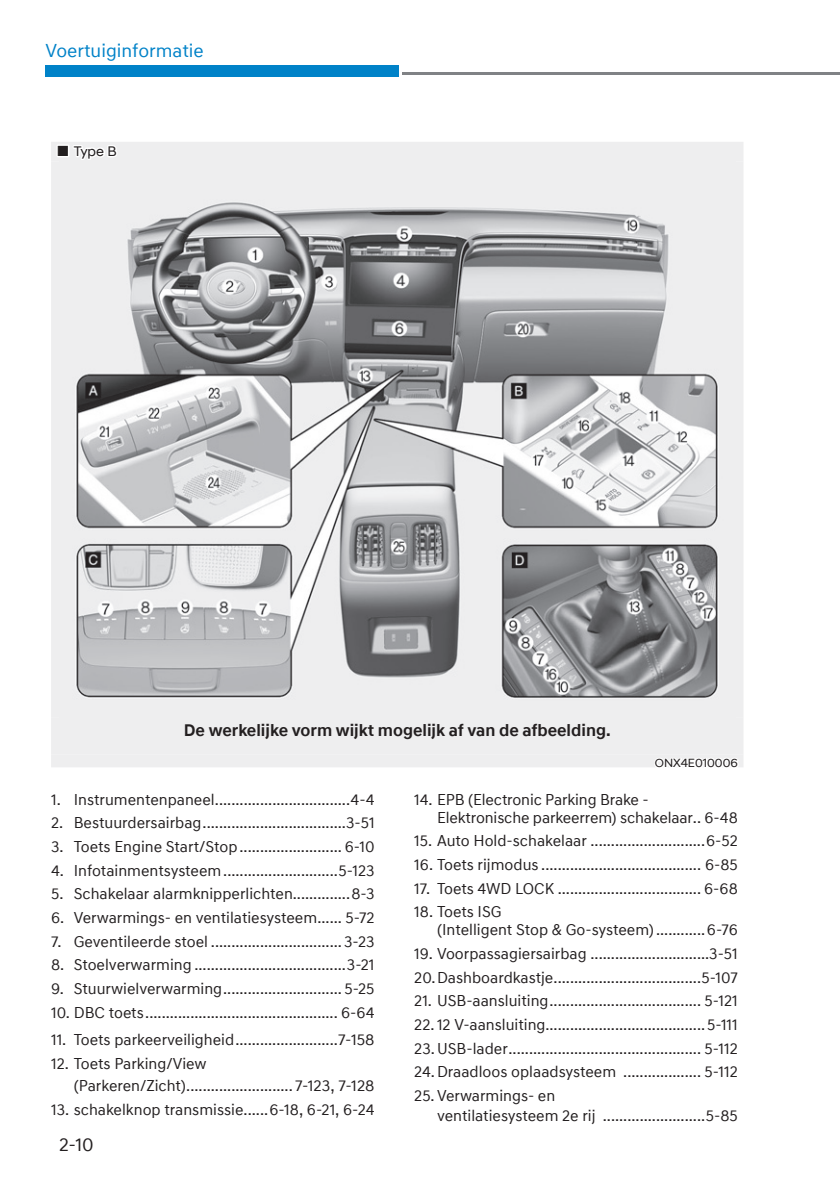
<style>
.page{position:relative;width:840px;height:1191px;background:#fff}
.page>*{position:absolute;margin:0;border:0;box-sizing:border-box;transform-origin:0 0}
.t1{font:19px "Hyundai Sans Text Office";color:#0082c8}
.t2{font:19px "Hyundai Sans Text Office";color:#231f20}
.t3{font:700 17px "Hyundai Sans Text Office";color:#231f20}
.t4{font:16px/18px "Hyundai Sans Text Office";color:#231f20}
.t5{font:14px "Hyundai Sans Head Office";color:#231f20}
.t6{font:12px "Hyundai Sans Head Office";color:#231f20}
</style>
<div class="page">
<div style="left:45px;top:65px;width:354px;height:12px;background:#0082c8"></div>
<hr style="left:403px;top:73px;width:436px;height:2px;background:#808285">
<div style="left:51px;top:142px;width:692px;height:20px;background:#eeeeef"></div>
<div style="left:51px;top:162px;width:692px;height:605px;background:#eeeeef"></div>
<div style="left:56px;top:144px;width:13px;height:13px;border:3px solid #fff"></div>
<img style="left:59px;top:162px;width:675px;height:555px">
<svg style="left:651px;top:752px;width:89px;height:15px"></svg>
<svg style="left:58px;top:143px;width:62px;height:19px"></svg>
<p class="t1" style="left:45px;top:40px;width:160px">Voertuiginformatie</p>
<p class="t5" style="left:74px;top:143px;width:44px">Type B</p>
<p class="t3" style="left:184px;top:720px;width:428px">De werkelijke vorm wijkt mogelijk af van de afbeelding.</p>
<p class="t6" style="left:654px;top:756px;width:84px">ONX4E010006</p>
<p class="t4" style="left:51px;top:790px;width:325px">1. Instrumentenpaneel .................................4-4</p>
<p class="t4" style="left:51px;top:814px;width:325px">2. Bestuurdersairbag ...................................3-51</p>
<p class="t4" style="left:51px;top:838px;width:325px">3. Toets Engine Start/Stop ......................... 6-10</p>
<p class="t4" style="left:51px;top:861px;width:325px">4. Infotainmentsysteem ............................5-123</p>
<p class="t4" style="left:51px;top:885px;width:325px">5. Schakelaar alarmknipperlichten..............8-3</p>
<p class="t4" style="left:51px;top:909px;width:325px">6. Verwarmings- en ventilatiesysteem ...... 5-72</p>
<p class="t4" style="left:51px;top:932px;width:325px">7. Geventileerde stoel ................................ 3-23</p>
<p class="t4" style="left:51px;top:956px;width:325px">8. Stoelverwarming .....................................3-21</p>
<p class="t4" style="left:51px;top:980px;width:325px">9. Stuurwielverwarming ............................. 5-25</p>
<p class="t4" style="left:51px;top:1003px;width:325px">10. DBC toets ............................................... 6-64</p>
<p class="t4" style="left:51px;top:1031px;width:325px">11. Toets parkeerveiligheid .........................7-158</p>
<p class="t4" style="left:74px;top:1053px;width:302px;line-height:22px;text-indent:-23px">12. Toets Parking/View<br>(Parkeren/Zicht) .......................... 7-123, 7-128</p>
<p class="t4" style="left:51px;top:1100px;width:325px">13. schakelknop transmissie ......6-18, 6-21, 6-24</p>
<p class="t2" style="left:59px;top:1133px;width:36px">2-10</p>
<p class="t4" style="left:437px;top:790px;width:302px;text-indent:-23px">14. EPB (Electronic Parking Brake -<br>Elektronische parkeerrem) schakelaar .. 6-48</p>
<p class="t4" style="left:414px;top:832px;width:325px">15. Auto Hold-schakelaar ............................6-52</p>
<p class="t4" style="left:414px;top:856px;width:325px">16. Toets rijmodus ....................................... 6-85</p>
<p class="t4" style="left:414px;top:879px;width:325px">17. Toets 4WD LOCK ................................... 6-68</p>
<p class="t4" style="left:437px;top:903px;width:302px;text-indent:-23px">18. Toets ISG<br>(Intelligent Stop &amp; Go-systeem) ............6-76</p>
<p class="t4" style="left:414px;top:945px;width:325px">19. Voorpassagiersairbag .............................3-51</p>
<p class="t4" style="left:414px;top:968px;width:325px">20. Dashboardkastje ....................................5-107</p>
<p class="t4" style="left:414px;top:992px;width:325px">21. USB-aansluiting ..................................... 5-121</p>
<p class="t4" style="left:414px;top:1016px;width:325px">22. 12 V-aansluiting....................................... 5-111</p>
<p class="t4" style="left:414px;top:1039px;width:325px">23. USB-lader ............................................... 5-112</p>
<p class="t4" style="left:414px;top:1063px;width:325px">24. Draadloos oplaadsysteem ................... 5-112</p>
<p class="t4" style="left:437px;top:1086px;width:302px;line-height:20px;text-indent:-23px">25. Verwarmings- en<br>ventilatiesysteem 2e rij .........................5-85</p>
</div>
